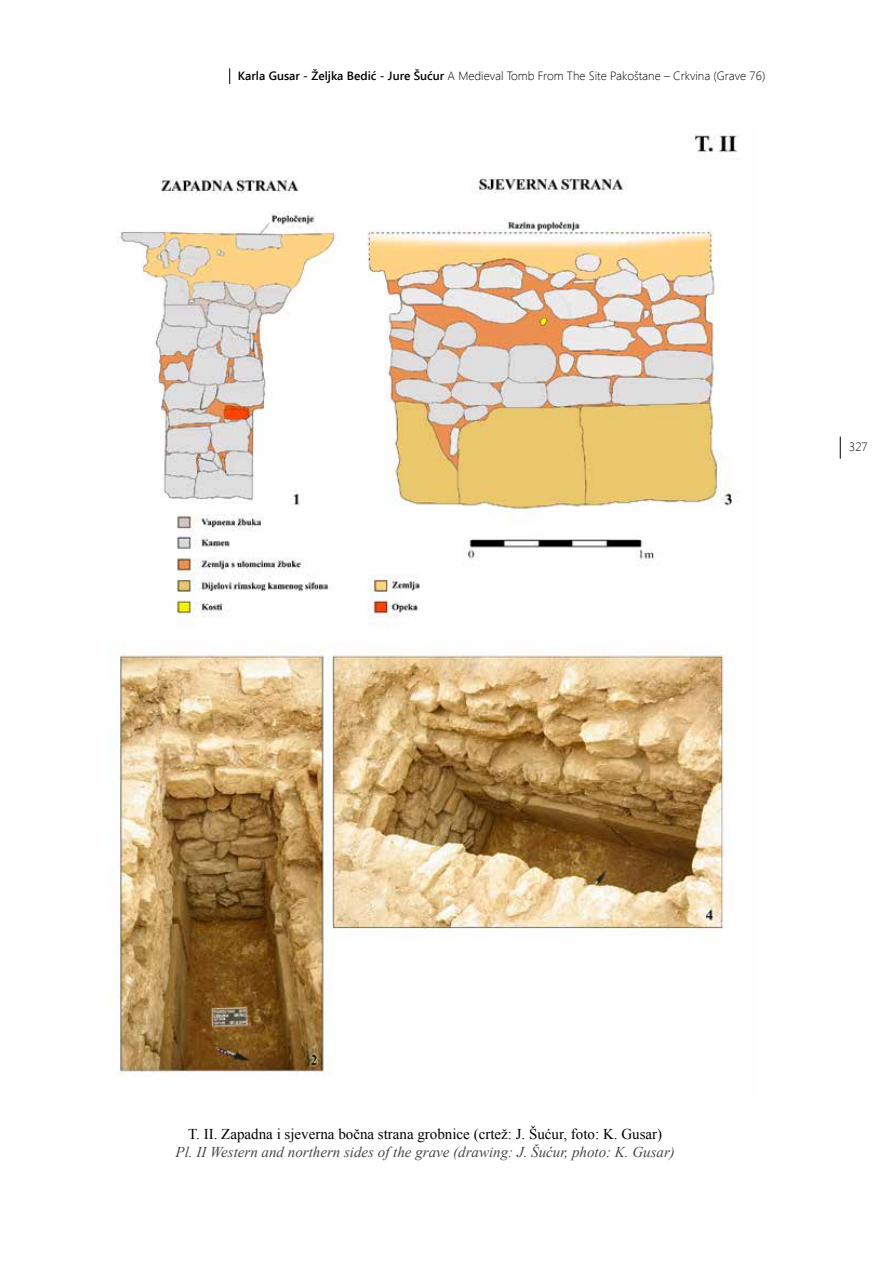
<style>
.page{position:relative;width:893px;height:1263px;background:#fff}
.page>*{position:absolute;margin:0;border:0;box-sizing:border-box;transform-origin:0 0}
.t1{font:italic 15px "Times New Roman";color:#464646}
.t2{font:15px "Times New Roman";color:#000}
.t3{font:300 12px "Segoe UI";color:#000}
.s1{font-weight:600}
</style>
<div class="page">
<svg style="left:840px;top:436px;width:1px;height:23px"></svg>
<svg style="left:229px;top:68px;width:1px;height:16px"></svg>
<img style="left:108px;top:134px;width:632px;height:942px">
<p class="t3" style="left:238px;top:68px;width:529px"><span class="s1">Karla Gusar - Željka Bedić - Jure Šućur</span> A Medieval Tomb From The Site Pakoštane – Crkvina (Grave 76)</p>
<p class="t3" style="left:849px;top:439px;width:20px">327</p>
<p class="t2" style="left:188px;top:1123px;width:475px">T. II. Zapadna i sjeverna bočna strana grobnice (crtež: J. Šućur, foto: K. Gusar)</p>
<p class="t1" style="left:175px;top:1141px;width:501px">Pl. II Western and northern sides of the grave (drawing: J. Šućur, photo: K. Gusar)</p>
</div>
